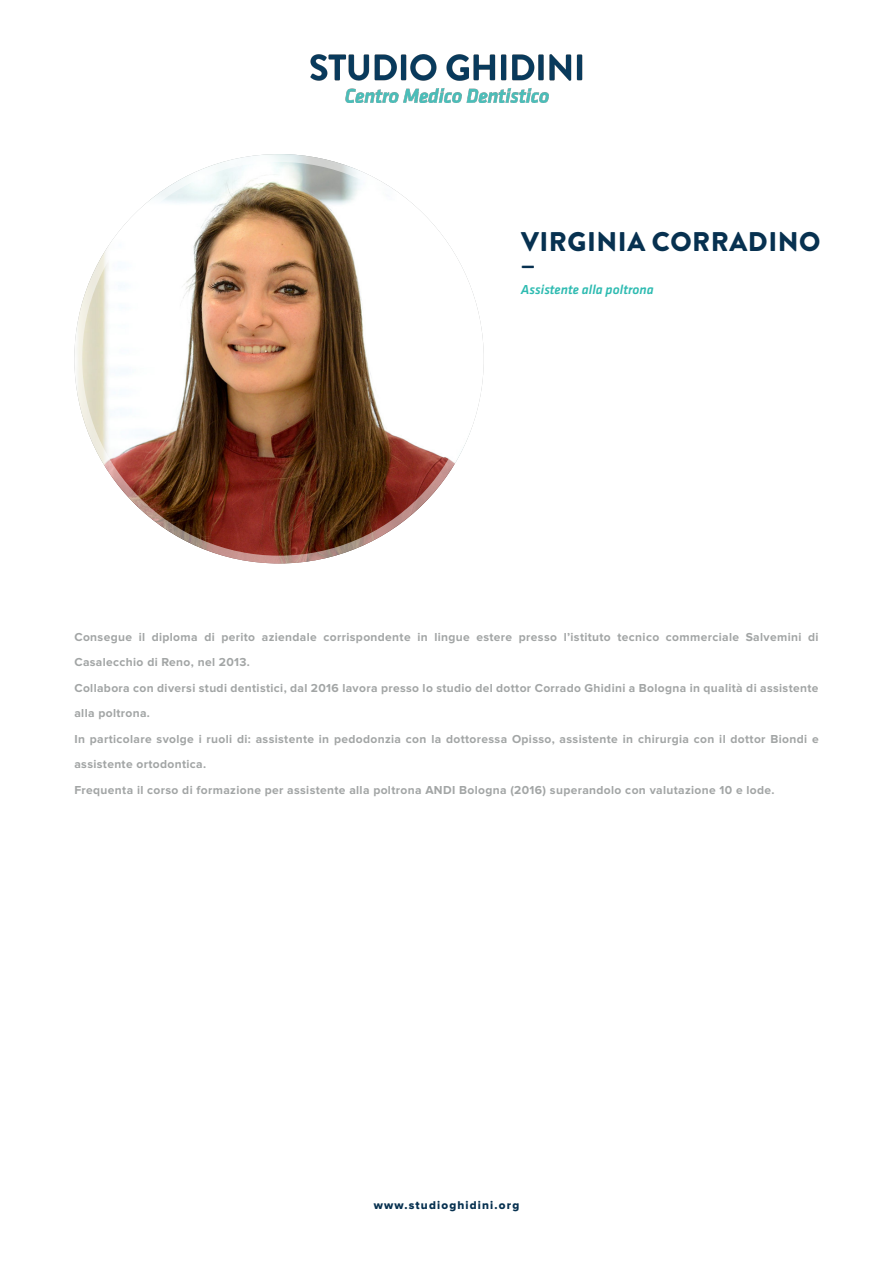
<style>
.page{position:relative;width:893px;height:1263px;background:#fff}
.page>*{position:absolute;margin:0;border:0;box-sizing:border-box;transform-origin:0 0}
.t1{font:900 27px "Brandon Grotesque";letter-spacing:.02em;color:#073150}
.t2{font:italic 500 13.5px "Klavika";color:#2ebbb1}
.t3{font:700 12px/25.5px "Proxima Nova";letter-spacing:.03em;color:#a2a5a5}
.t4{font:11.7px "Proxima Nova Extrabld";letter-spacing:.1em;color:#073150}
</style>
<div class="page">
<img style="left:310px;top:54px;width:273px;height:49px">
<img style="left:74px;top:154px;width:410px;height:409px;border-radius:205px">
<p class="t1" style="left:521px;top:222px;width:301px">VIRGINIA CORRADINO</p>
<p class="t1" style="left:521px;top:248px;width:16px">–</p>
<p class="t2" style="left:521px;top:282px;width:134px">Assistente alla poltrona</p>
<p class="t3" style="left:74px;top:625px;width:746px">Consegue il diploma di perito aziendale corrispondente in lingue estere presso l’istituto tecnico commerciale Salvemini di<br>Casalecchio di Reno, nel 2013.</p>
<p class="t3" style="left:74px;top:676px;width:745px">Collabora con diversi studi dentistici, dal 2016 lavora presso lo studio del dottor Corrado Ghidini a Bologna in qualità di assistente alla poltrona.</p>
<p class="t3" style="left:74px;top:727px;width:746px">In particolare svolge i ruoli di: assistente in pedodonzia con la dottoressa Opisso, assistente in chirurgia con il dottor Biondi e assistente ortodontica.</p>
<p class="t3" style="left:74px;top:778px;width:702px">Frequenta il corso di formazione per assistente alla poltrona ANDI Bologna (2016) superandolo con valutazione 10 e lode.</p>
<p class="t4" style="left:374px;top:1200px;width:147px">www.studioghidini.org</p>
</div>
